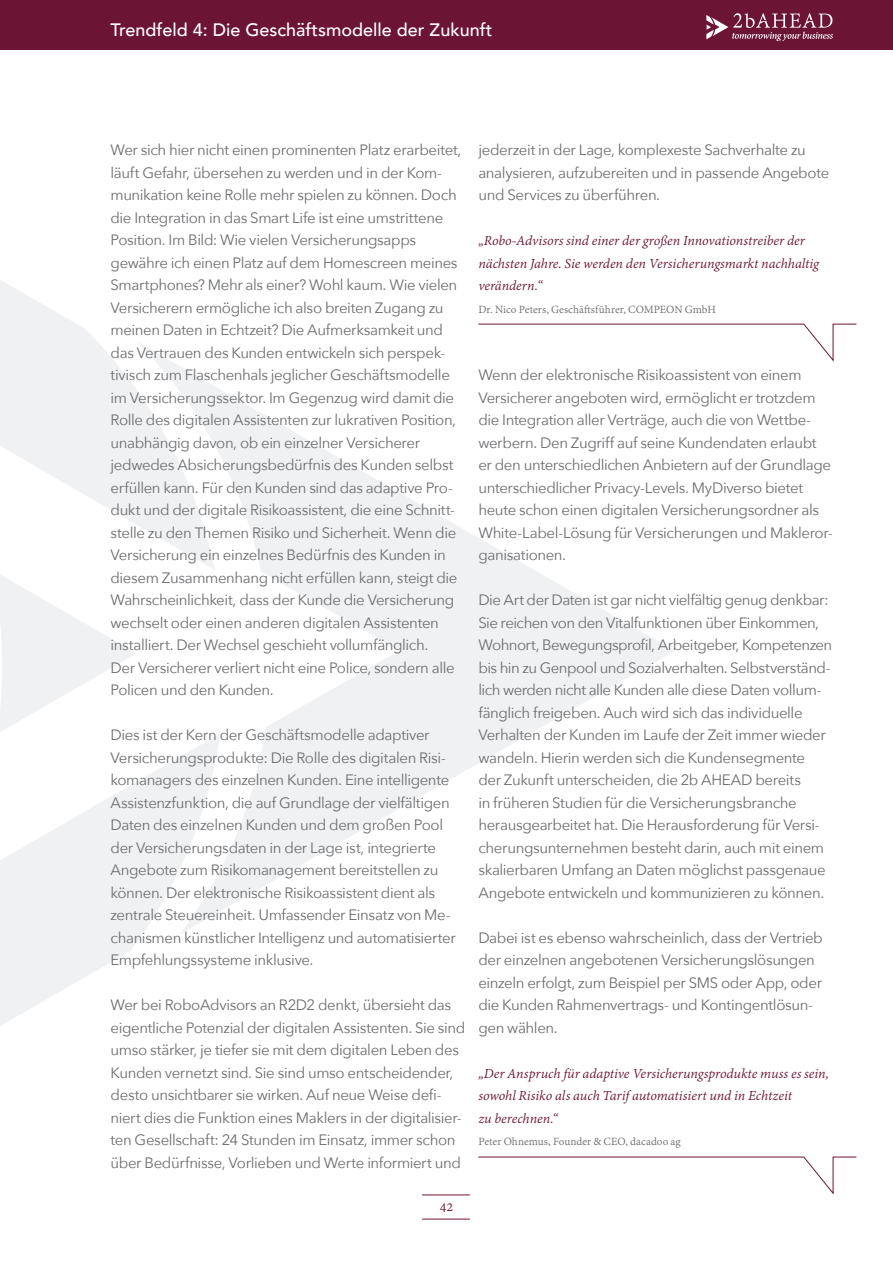
<style>
.page{position:relative;width:893px;height:1263px;background:#fff}
.page>*{position:absolute;margin:0;border:0;box-sizing:border-box;transform-origin:0 0}
.t1{font:500 18px "Avenir";color:#fff}
.t2{font:15px/22.5px "Avenir Next";letter-spacing:-.025em;color:#6c6d70}
.t3{font:italic 15px/22.5px "Adobe Devanagari";letter-spacing:-.005em;color:#6c1433}
.t4{font:15px "Adobe Devanagari";color:#6c1433}
.t5{font:12px "Adobe Devanagari";color:#6c6d70}
</style>
<div class="page">
<svg style="left:0;top:575px;width:136px;height:157px"></svg>
<svg style="left:215px;top:387px;width:459px;height:524px"></svg>
<svg style="left:0;top:733px;width:220px;height:293px;fill:#f6f7f7"></svg>
<svg style="left:0;top:280px;width:215px;height:289px"></svg>
<div style="left:0;top:0;width:893px;height:50px;background:#6c1433"></div>
<svg style="left:706px;top:13px;width:127px;height:28px"></svg>
<svg style="left:478px;top:323px;width:379px;height:39px"></svg>
<svg style="left:478px;top:1156px;width:379px;height:39px"></svg>
<hr style="left:422px;top:1195px;width:48px;height:1px;background:#6c1433">
<hr style="left:422px;top:1219px;width:48px;height:1px;background:#6c1433">
<p class="t1" style="left:111px;top:14px;width:383px">Trendfeld 4: Die Geschäftsmodelle der Zukunft</p>
<p class="t2" style="left:111px;top:138px;width:352px">Wer sich hier nicht einen prominenten Platz erarbeitet, läuft Gefahr, übersehen zu werden und in der Kom&shy;munikation keine Rolle mehr spielen zu können. Doch die Integration in das Smart Life ist eine umstrittene Position. Im Bild: Wie vielen Versicherungsapps gewähre ich einen Platz auf dem Homescreen meines Smartphones? Mehr als einer? Wohl kaum. Wie vielen Versicherern ermögliche ich also breiten Zugang zu meinen Daten in Echtzeit? Die Aufmerksamkeit und das Vertrauen des Kunden entwickeln sich perspek&shy;tivisch zum Flaschenhals jeglicher Geschäftsmodelle im Versicherungssektor. Im Gegenzug wird damit die Rolle des digitalen Assistenten zur lukrativen Position, unabhängig davon, ob ein einzelner Versicherer jedwedes Absicherungsbedürfnis des Kunden selbst erfüllen kann. Für den Kunden sind das adaptive Pro&shy;dukt und der digitale Risikoassistent, die eine Schnitt&shy;stelle zu den Themen Risiko und Sicherheit. Wenn die Versicherung ein einzelnes Bedürfnis des Kunden in diesem Zusammenhang nicht erfüllen kann, steigt die Wahrscheinlichkeit, dass der Kunde die Versicherung wechselt oder einen anderen digitalen Assistenten installiert. Der Wechsel geschieht vollumfänglich.<br>Der Versicherer verliert nicht eine Police, sondern alle Policen und den Kunden.</p>
<p class="t2" style="left:111px;top:723px;width:347px">Dies ist der Kern der Geschäftsmodelle adaptiver Versicherungsprodukte: Die Rolle des digitalen Risi&shy;komanagers des einzelnen Kunden. Eine intelligente Assistenzfunktion, die auf Grundlage der vielfältigen Daten des einzelnen Kunden und dem großen Pool der Versicherungsdaten in der Lage ist, integrierte Angebote zum Risikomanagement bereitstellen zu können. Der elektronische Risikoassistent dient als zentrale Steuereinheit. Umfassender Einsatz von Me&shy;chanismen künstlicher Intelligenz und automatisierter Empfehlungssysteme inklusive.</p>
<p class="t2" style="left:111px;top:993px;width:356px">Wer bei RoboAdvisors an R2D2 denkt, übersieht das eigentliche Potenzial der digitalen Assistenten. Sie sind umso stärker, je tiefer sie mit dem digitalen Leben des Kunden vernetzt sind. Sie sind umso entscheidender, desto unsichtbarer sie wirken. Auf neue Weise defi&shy;niert dies die Funktion eines Maklers in der digitalisier&shy;ten Gesellschaft: 24 Stunden im Einsatz, immer schon über Bedürfnisse, Vorlieben und Werte informiert und</p>
<p class="t4" style="left:440px;top:1198px;width:15px">42</p>
<p class="t2" style="left:478px;top:138px;width:352px">jederzeit in der Lage, komplexeste Sachverhalte zu analysieren, aufzubereiten und in passende Angebote und Services zu überführen.</p>
<p class="t3" style="left:478px;top:231px;width:342px">„Robo-Advisors sind einer der großen Innovationstreiber der nächsten Jahre. Sie werden den Versicherungsmarkt nachhaltig verändern.“</p>
<p class="t5" style="left:478px;top:302px;width:239px">Dr. Nico Peters, Geschäftsführer, COMPEON GmbH</p>
<p class="t2" style="left:478px;top:363px;width:356px">Wenn der elektronische Risikoassistent von einem Versicherer angeboten wird, ermöglicht er trotzdem die Integration aller Verträge, auch die von Wettbe&shy;werbern. Den Zugriff auf seine Kundendaten erlaubt er den unterschiedlichen Anbietern auf der Grundlage unterschiedlicher Privacy-Levels. MyDiverso bietet heute schon einen digitalen Versicherungsordner als White-Label-Lösung für Versicherungen und Makleror&shy;ganisationen.</p>
<p class="t2" style="left:478px;top:588px;width:355px">Die Art der Daten ist gar nicht vielfältig genug denkbar:<br>Sie reichen von den Vitalfunktionen über Einkommen, Wohnort, Bewegungsprofil, Arbeitgeber, Kompetenzen bis hin zu Genpool und Sozialverhalten. Selbstverständ&shy;lich werden nicht alle Kunden alle diese Daten vollum&shy;fänglich freigeben. Auch wird sich das individuelle Verhalten der Kunden im Laufe der Zeit immer wieder wandeln. Hierin werden sich die Kundensegmente<br>der Zukunft unterscheiden, die 2b AHEAD bereits<br>in früheren Studien für die Versicherungsbranche herausgearbeitet hat. Die Herausforderung für Versi&shy;cherungsunternehmen besteht darin, auch mit einem skalierbaren Umfang an Daten möglichst passgenaue Angebote entwickeln und kommunizieren zu können.</p>
<p class="t2" style="left:478px;top:925px;width:346px">Dabei ist es ebenso wahrscheinlich, dass der Vertrieb der einzelnen angebotenen Versicherungslösungen einzeln erfolgt, zum Beispiel per SMS oder App, oder die Kunden Rahmenvertrags- und Kontingentlösun&shy;gen wählen.</p>
<p class="t3" style="left:478px;top:1063px;width:352px">„Der Anspruch für adaptive Versicherungsprodukte muss es sein, sowohl Risiko als auch Tarif automatisiert und in Echtzeit<br>zu berechnen.“</p>
<p class="t5" style="left:478px;top:1135px;width:204px">Peter Ohnemus, Founder &amp; CEO, dacadoo ag</p>
</div>
